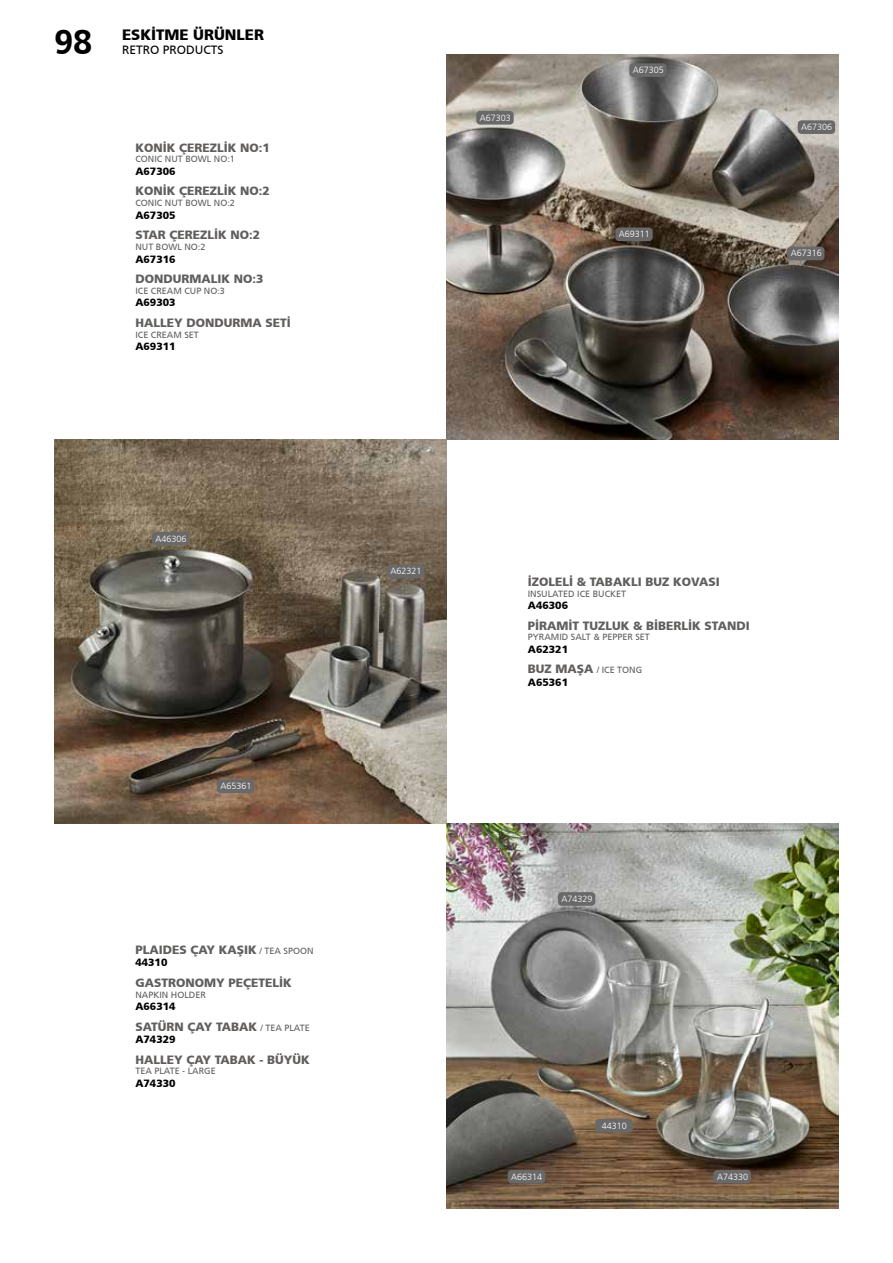
<style>
.page{position:relative;width:893px;height:1263px;background:#fff}
.page>*{position:absolute;margin:0;border:0;box-sizing:border-box;transform-origin:0 0}
.t1{font:700 34.5px "Frutiger CE";color:#000}
.t2{font:900 15px "Frutiger CE";color:#020203}
.t3{font:900 12px "Frutiger CE";color:#615f5e}
.t4{font:12px "Frutiger CE";color:#020203}
.t5{font:900 10.5px "Frutiger CE";color:#020203}
.t6{font:9px "Frutiger CE";color:#615f5e}
.t7{font:300 9px "Frutiger CE";color:#fff}
.s1{font-weight:400;font-size:9px}
.s2{font-weight:900;font-size:12px}
</style>
<div class="page">
<img style="left:446px;top:54px;width:393px;height:385px">
<div style="left:798px;top:120px;width:37px;height:14px;background:#6a696a;border-radius:4px"></div>
<div style="left:629px;top:63px;width:38px;height:14px;background:#6a696a;border-radius:4px"></div>
<div style="left:476px;top:111px;width:38px;height:14px;background:#6a696a;border-radius:4px"></div>
<div style="left:615px;top:227px;width:38px;height:14px;background:#6a696a;border-radius:4px"></div>
<div style="left:787px;top:247px;width:37px;height:13px;background:#6a696a;border-radius:4px"></div>
<img style="left:54px;top:439px;width:392px;height:385px">
<div style="left:152px;top:532px;width:37px;height:14px;background:#6a696a;border-radius:4px"></div>
<div style="left:387px;top:565px;width:37px;height:13px;background:#6a696a;border-radius:4px"></div>
<div style="left:217px;top:779px;width:37px;height:14px;background:#6a696a;border-radius:4px"></div>
<img style="left:446px;top:824px;width:393px;height:385px">
<div style="left:558px;top:892px;width:37px;height:14px;background:#6a696a;border-radius:4px"></div>
<div style="left:508px;top:1170px;width:37px;height:13px;background:#6a696a;border-radius:4px"></div>
<div style="left:713px;top:1170px;width:38px;height:13px;background:#6a696a;border-radius:4px"></div>
<div style="left:595px;top:1119px;width:38px;height:13px;background:#6a696a;border-radius:4px"></div>
<h1 class="t1" style="left:54px;top:21px;width:40px">98</h1>
<p class="t2" style="left:122px;top:26px;width:144px">ESKİTME ÜRÜNLER</p>
<p class="t4" style="left:122px;top:43px;width:103px">RETRO PRODUCTS</p>
<p class="t3" style="left:135px;top:140px;width:136px">KONİK ÇEREZLİK NO:1</p>
<p class="t6" style="left:135px;top:154px;width:101px">CONIC NUT BOWL NO:1</p>
<p class="t5" style="left:135px;top:165px;width:42px">A67306</p>
<p class="t3" style="left:135px;top:184px;width:136px">KONİK ÇEREZLİK NO:2</p>
<p class="t6" style="left:135px;top:198px;width:101px">CONIC NUT BOWL NO:2</p>
<p class="t5" style="left:135px;top:209px;width:42px">A67305</p>
<p class="t3" style="left:135px;top:228px;width:126px">STAR ÇEREZLİK NO:2</p>
<p class="t6" style="left:135px;top:242px;width:72px">NUT BOWL NO:2</p>
<p class="t5" style="left:135px;top:253px;width:42px">A67316</p>
<p class="t3" style="left:135px;top:272px;width:130px">DONDURMALIK NO:3</p>
<p class="t6" style="left:135px;top:285px;width:91px">ICE CREAM CUP NO:3</p>
<p class="t5" style="left:135px;top:296px;width:42px">A69303</p>
<p class="t3" style="left:135px;top:315px;width:157px">HALLEY DONDURMA SETİ</p>
<p class="t6" style="left:135px;top:329px;width:65px">ICE CREAM SET</p>
<p class="t5" style="left:135px;top:340px;width:42px">A69311</p>
<p class="t7" style="left:155px;top:533px;width:33px">A46306</p>
<p class="t7" style="left:220px;top:781px;width:33px">A65361</p>
<p class="t3" style="left:135px;top:942px;width:180px">PLAIDES ÇAY KAŞIK <span class="s1">/ TEA SPOON</span></p>
<p class="t5" style="left:135px;top:956px;width:34px">44310</p>
<p class="t3" style="left:135px;top:975px;width:158px">GASTRONOMY PEÇETELİK</p>
<p class="t6" style="left:135px;top:989px;width:72px">NAPKIN HOLDER</p>
<p class="t5" style="left:135px;top:1000px;width:42px">A66314</p>
<p class="t3" style="left:135px;top:1019px;width:176px">SATÜRN ÇAY TABAK <span class="s1">/ TEA PLATE</span></p>
<p class="t5" style="left:135px;top:1033px;width:42px">A74329</p>
<p class="t3" style="left:135px;top:1052px;width:176px">HALLEY ÇAY TABAK - BÜYÜK</p>
<p class="t6" style="left:135px;top:1066px;width:82px">TEA PLATE - LARGE</p>
<p class="t5" style="left:135px;top:1077px;width:42px">A74330</p>
<p class="t7" style="left:480px;top:112px;width:33px">A67303</p>
<p class="t7" style="left:633px;top:65px;width:33px">A67305</p>
<p class="t7" style="left:619px;top:229px;width:33px">A69311</p>
<p class="t7" style="left:801px;top:122px;width:33px">A67306</p>
<p class="t7" style="left:791px;top:248px;width:33px">A67316</p>
<p class="t7" style="left:390px;top:566px;width:33px">A62321</p>
<p class="t3" style="left:528px;top:574px;width:193px">İZOLELİ &amp; TABAKLI BUZ KOVASI</p>
<p class="t6" style="left:528px;top:588px;width:100px">INSULATED ICE BUCKET</p>
<p class="t5" style="left:528px;top:599px;width:42px">A46306</p>
<p class="t3" style="left:528px;top:618px;width:223px">PİRAMİT TUZLUK &amp; BİBERLİK STANDI</p>
<p class="t6" style="left:528px;top:632px;width:124px">PYRAMID SALT &amp; PEPPER SET</p>
<p class="t5" style="left:528px;top:643px;width:42px">A62321</p>
<p class="t6" style="left:528px;top:665px;width:116px"><span class="s2">BUZ MAŞA</span> / ICE TONG</p>
<p class="t5" style="left:528px;top:676px;width:42px">A65361</p>
<p class="t7" style="left:561px;top:893px;width:33px">A74329</p>
<p class="t7" style="left:602px;top:1120px;width:27px">44310</p>
<p class="t7" style="left:511px;top:1171px;width:33px">A66314</p>
<p class="t7" style="left:717px;top:1171px;width:33px">A74330</p>
</div>
